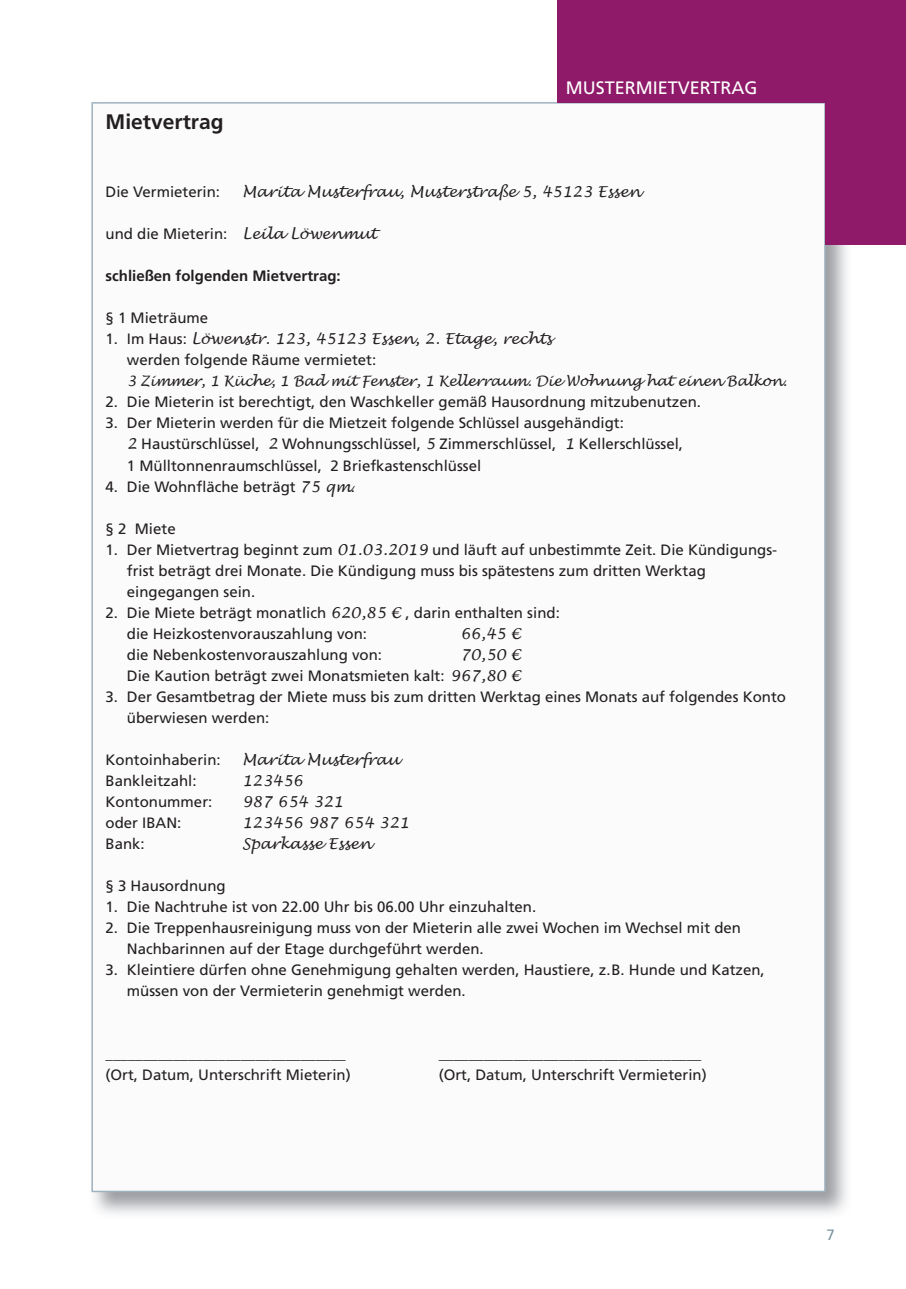
<style>
.page{position:relative;width:906px;height:1289px;background:#fff}
.page>*{position:absolute;margin:0;border:0;box-sizing:border-box;transform-origin:0 0}
.t1{font:700 21px "Frutiger";color:#231f20}
.t2{font:18px "Frutiger";color:#fff}
.t3{font:15px/21px "Frutiger";color:#231f20}
.t4{font:italic 15px "Lucida Handwriting";color:#231f20}
.t5{font:700 15px "Frutiger";color:#231f20}
.t6{font:15px "Frutiger";color:#7b939f}
.t7{font:italic 14.25px "Lucida Handwriting";letter-spacing:-.025em;color:#231f20}
.s1{font-family:"Lucida Handwriting";font-style:italic}
.s2{font-family:"Frutiger";font-style:normal}
</style>
<div class="page">
<img style="left:91px;top:244px;width:760px;height:970px">
<div style="left:92px;top:103px;width:733px;height:1088px;background:#fbfbfc"></div>
<div style="left:557px;top:0;width:349px;height:102px;background:#8f1a6a"></div>
<div style="left:825px;top:0;width:81px;height:244px;background:#8f1a6a"></div>
<h1 class="t1" style="left:106px;top:113px;width:119px">Mietvertrag</h1>
<p class="t2" style="left:566px;top:81px;width:193px">MUSTERMIETVERTRAG</p>
<p class="t3" style="left:106px;top:183px;width:116px">Die Vermieterin:</p>
<p class="t4" style="left:242px;top:182px;width:400px">Marita Musterfrau, Musterstraße 5, 45123 Essen</p>
<p class="t3" style="left:106px;top:225px;width:273px">und die Mieterin: <span class="s1">Leila Löwenmut</span></p>
<p class="t5" style="left:106px;top:270px;width:237px">schließen folgenden Mietvertrag:</p>
<p class="t3" style="left:106px;top:309px;width:104px">§ 1 Mieträume</p>
<p class="t4" style="left:106px;top:329px;width:448px"><span class="s2">1. Im Haus:</span> Löwenstr. 123, 45123 Essen, 2. Etage, rechts</p>
<p class="t3" style="left:127px;top:351px;width:251px">werden folgende Räume vermietet:</p>
<p class="t7" style="left:127px;top:372px;width:661px">3 Zimmer, 1 Küche, 1 Bad mit Fenster, 1 Kellerraum. Die Wohnung hat einen Balkon.</p>
<p class="t3" style="left:106px;top:393px;width:597px">2. Die Mieterin ist berechtigt, den Waschkeller gemäß Hausordnung mitzubenutzen.</p>
<p class="t3" style="left:127px;top:414px;width:557px;text-indent:-21px">3. Der Mieterin werden für die Mietzeit folgende Schlüssel ausgehändigt:<br><span class="s1">2</span> Haustürschlüssel, <span class="s1">2</span> Wohnungsschlüssel, <span class="s1">5</span> Zimmerschlüssel, <span class="s1">1</span> Kellerschlüssel,<br>1 Mülltonnenraumschlüssel, 2 Briefkastenschlüssel</p>
<p class="t3" style="left:106px;top:477px;width:251px">4. Die Wohnfläche beträgt <span class="s1">75 qm</span>.</p>
<p class="t3" style="left:106px;top:519px;width:72px">§ 2 Miete</p>
<p class="t3" style="left:127px;top:540px;width:652px;text-indent:-21px">1. Der Mietvertrag beginnt zum <span class="s1">01.03.2019</span> und läuft auf unbestimmte Zeit. Die Kündigungs&shy;frist beträgt drei Monate. Die Kündigung muss bis spätestens zum dritten Werktag eingegangen sein.</p>
<p class="t3" style="left:127px;top:603px;width:434px;text-indent:-21px">2. Die Miete beträgt monatlich <span class="s1">620,85 €</span> , darin enthalten sind: die Heizkostenvorauszahlung von:</p>
<p class="t4" style="left:460px;top:623px;width:62px">66,45 €</p>
<p class="t3" style="left:127px;top:645px;width:257px">die Nebenkostenvorauszahlung von:</p>
<p class="t4" style="left:460px;top:644px;width:62px">70,50 €</p>
<p class="t3" style="left:127px;top:666px;width:396px">Die Kaution beträgt zwei Monatsmieten kalt: <span class="s1">967,80 €</span></p>
<p class="t3" style="left:127px;top:687px;width:660px;text-indent:-21px">3. Der Gesamtbetrag der Miete muss bis zum dritten Werktag eines Monats auf folgendes Konto überwiesen werden:</p>
<p class="t3" style="left:106px;top:750px;width:117px">Kontoinhaberin:</p>
<p class="t4" style="left:242px;top:749px;width:159px">Marita Musterfrau</p>
<p class="t3" style="left:106px;top:771px;width:92px">Bankleitzahl:</p>
<p class="t4" style="left:242px;top:770px;width:62px">123456</p>
<p class="t3" style="left:106px;top:792px;width:108px">Kontonummer:</p>
<p class="t4" style="left:242px;top:791px;width:103px">987 654 321</p>
<p class="t3" style="left:106px;top:813px;width:77px">oder IBAN:</p>
<p class="t4" style="left:242px;top:812px;width:169px">123456 987 654 321</p>
<p class="t3" style="left:106px;top:834px;width:41px">Bank:</p>
<p class="t4" style="left:242px;top:833px;width:130px">Sparkasse Essen</p>
<p class="t3" style="left:106px;top:876px;width:122px">§ 3 Hausordnung</p>
<p class="t3" style="left:106px;top:897px;width:432px">1. Die Nachtruhe ist von 22.00 Uhr bis 06.00 Uhr einzuhalten.</p>
<p class="t3" style="left:127px;top:918px;width:615px;text-indent:-21px">2. Die Treppenhausreinigung muss von der Mieterin alle zwei Wochen im Wechsel mit den<br>Nachbarinnen auf der Etage durchgeführt werden.</p>
<p class="t3" style="left:127px;top:960px;width:639px;text-indent:-21px">3. Kleintiere dürfen ohne Genehmigung gehalten werden, Haustiere, z.B. Hunde und Katzen, müssen von der Vermieterin genehmigt werden.</p>
<p class="t3" style="left:106px;top:1044px;width:241px">________________________________</p>
<p class="t3" style="left:439px;top:1044px;width:264px">___________________________________</p>
<p class="t3" style="left:106px;top:1065px;width:247px">(Ort, Datum, Unterschrift Mieterin)</p>
<p class="t3" style="left:439px;top:1065px;width:269px">(Ort, Datum, Unterschrift Vermieterin)</p>
<p class="t6" style="left:826px;top:1228px;width:10px">7</p>
</div>
